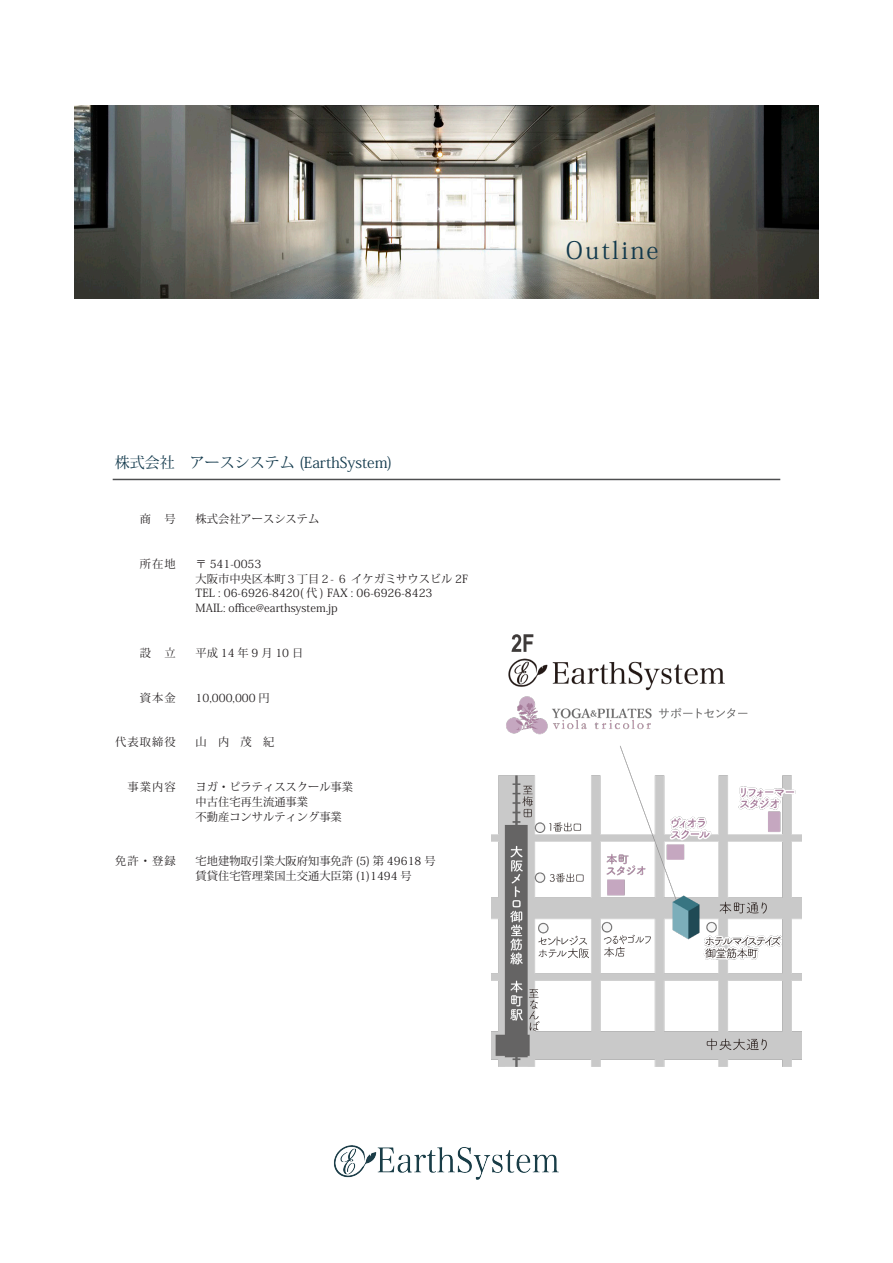
<style>
.page{position:relative;width:893px;height:1263px;background:#fff}
.page>*{position:absolute;margin:0;border:0;box-sizing:border-box;transform-origin:0 0}
.t1{font:24px "Koz Min Pr 6 N";letter-spacing:.1em;color:#12394c}
.見出し{font:15px "Koz Min Pr 6 N";color:#12394c}
.t2{font:11.25px "Koz Min Pr 6 N";color:#231f20}
.t3{font:11.25px "Koz Min Pr 6 N";letter-spacing:.25em;color:#231f20}
</style>
<div class="page">
<img style="left:334px;top:1145px;width:225px;height:35px">
<img style="left:75px;top:105px;width:743px;height:194px">
<img style="left:492px;top:634px;width:309px;height:433px">
<hr style="left:113px;top:479px;width:667px;height:1px;background:#4d4e50">
<p class="見出し" style="left:115px;top:454px;width:279px">株式会社　アースシステム (EarthSystem)</p>
<p class="t2" style="left:140px;top:513px;width:37px">商　号</p>
<p class="t2" style="left:140px;top:557px;width:37px">所在地</p>
<p class="t2" style="left:140px;top:646px;width:37px">設　立</p>
<p class="t2" style="left:140px;top:691px;width:37px">資本金</p>
<p class="t2" style="left:115px;top:736px;width:62px">代表取締役</p>
<p class="t2" style="left:127px;top:780px;width:50px">事業内容</p>
<p class="t2" style="left:115px;top:855px;width:62px">免許・登録</p>
<p class="t2" style="left:196px;top:513px;width:125px">株式会社アースシステム</p>
<p class="t2" style="left:196px;top:557px;width:67px">〒 541-0053</p>
<p class="t2" style="left:196px;top:572px;width:274px">大阪市中央区本町３丁目２- ６ イケガミサウスビル 2F</p>
<p class="t2" style="left:196px;top:587px;width:238px">TEL : 06-6926-8420( 代 ) FAX : 06-6926-8423</p>
<p class="t2" style="left:196px;top:602px;width:144px">MAIL: office@earthsystem.jp</p>
<p class="t3" style="left:196px;top:646px;width:109px">平成14年9月10日</p>
<p class="t2" style="left:196px;top:691px;width:76px">10,000,000 円</p>
<p class="t2" style="left:196px;top:736px;width:80px">山　内　茂　紀</p>
<p class="t2" style="left:196px;top:780px;width:159px">ヨガ・ピラティススクール事業</p>
<p class="t2" style="left:196px;top:795px;width:114px">中古住宅再生流通事業</p>
<p class="t2" style="left:196px;top:810px;width:148px">不動産コンサルティング事業</p>
<p class="t2" style="left:196px;top:855px;width:241px">宅地建物取引業大阪府知事免許 (5) 第 49618 号</p>
<p class="t2" style="left:196px;top:870px;width:218px">賃貸住宅管理業国土交通大臣第 (1)1494 号</p>
<p class="t1" style="left:566px;top:237px;width:94px">Outline</p>
</div>
